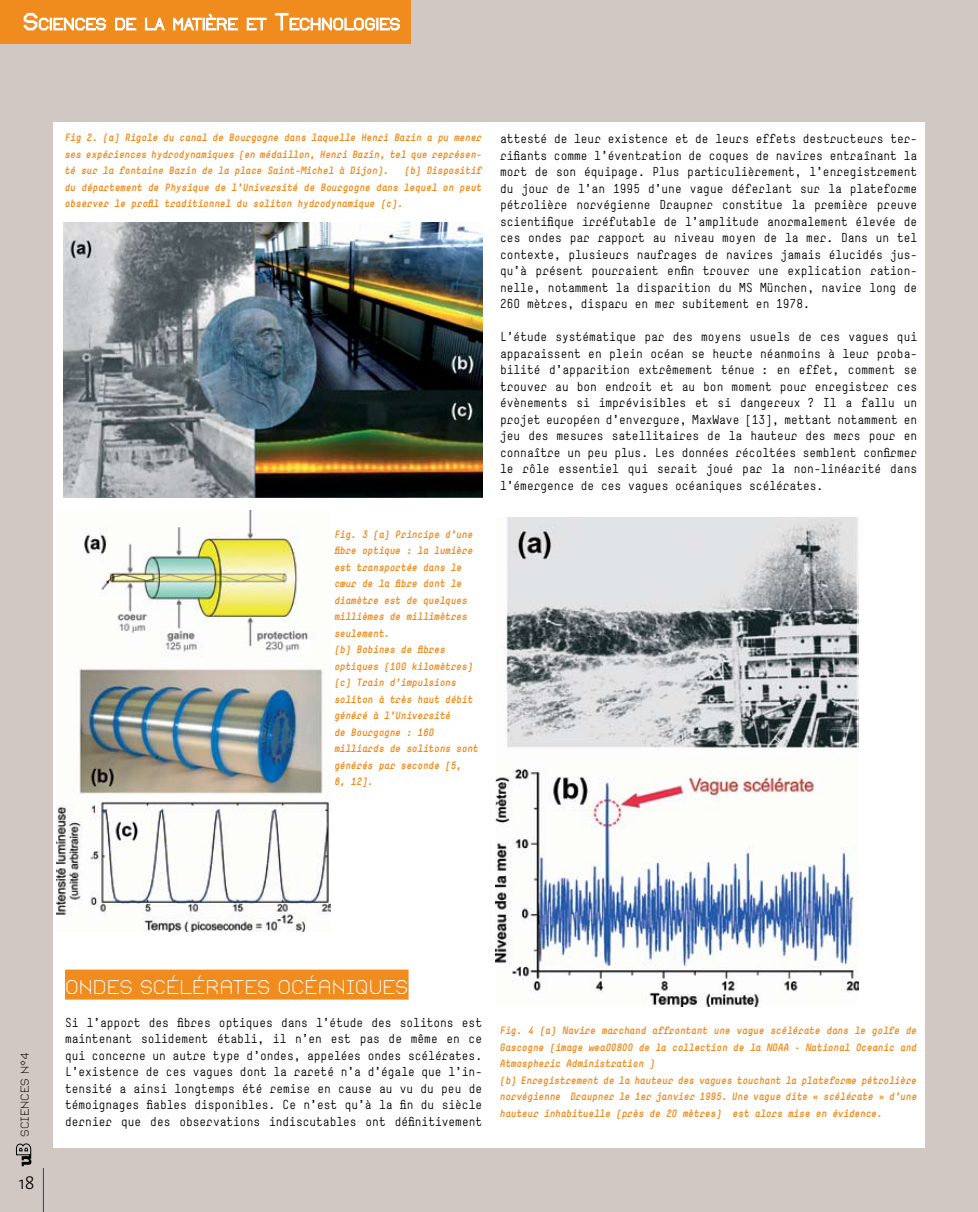
<style>
.page{position:relative;width:978px;height:1212px;background:#d1c8c4}
.page>*{position:absolute;margin:0;border:0;box-sizing:border-box;transform-origin:0 0}
.t1{font:19.5px "Vectrex";color:#fff}
.t2{font:300 18px "The Mix";color:#000}
.t3{font:12.75px/16.5px "Simple";color:#000;text-align:justify}
.t4{font:11.25px "Vectrex";color:#000}
.t5{font:italic 700 10.5px/16.5px "Simple";color:#f08b1d;text-align:justify}
</style>
<div class="page">
<hr style="left:43px;top:1168px;width:1px;height:44px;background:#006d86">
<svg style="left:16px;top:1143px;width:16px;height:23px"></svg>
<div style="left:53px;top:123px;width:872px;height:1025px;background:#fff"></div>
<div style="left:65px;top:969px;width:344px;height:30px;background:#f08b1d"></div>
<img style="left:64px;top:223px;width:418px;height:274px">
<img style="left:57px;top:510px;width:273px;height:422px">
<img style="left:496px;top:517px;width:363px;height:489px">
<div style="left:0;top:0;width:410px;height:44px;background:#f08b1d"></div>
<svg style="left:23px;top:12px;width:84px;height:19px"></svg>
<svg style="left:115px;top:17px;width:22px;height:14px"></svg>
<svg style="left:144px;top:17px;width:21px;height:14px"></svg>
<svg style="left:173px;top:13px;width:66px;height:18px"></svg>
<svg style="left:246px;top:17px;width:21px;height:14px"></svg>
<svg style="left:274px;top:12px;width:127px;height:19px"></svg>
<p class="t5" style="left:65px;top:129px;width:419px">Fig 2. (a) Rigole du canal de Bourgogne dans laquelle Henri Bazin a pu mener ses expériences hydrodynamiques (en médaillon, Henri Bazin, tel que représen&shy;té sur la fontaine Bazin de la place Saint-Michel à Dijon).</p>
<p class="t5" style="left:65px;top:162px;width:419px;text-indent:340px">(b) Dispositif du département de Physique de l’Université de Bourgogne dans lequel on peut observer le profil traditionnel du soliton hydrodynamique (c).</p>
<p class="t5" style="left:335px;top:525px;width:146px;text-align:left">Fig. 3 (a) Principe d’une fibre optique : la lumière est transportée dans le cœur de la fibre dont le diamètre est de quelques millièmes de millimètres seulement.<br>(b) Bobines de fibres optiques (100 kilomètres) (c) Train d’impulsions soliton à très haut débit généré à l’Université<br>de Bourgogne : 160 milliards de solitons sont générés par seconde [5,<br>6, 12].</p>
<p class="t3" style="left:500px;top:130px;width:419px">attesté de leur existence et de leurs effets destructeurs ter&shy;rifiants comme l’éventration de coques de navires entraînant la mort de son équipage. Plus particulièrement, l’enregistrement du jour de l’an 1995 d’une vague déferlant sur la plateforme pétrolière norvégienne Draupner constitue la première preuve scientifique irréfutable de l’amplitude anormalement élevée de ces ondes par rapport au niveau moyen de la mer. Dans un tel contexte, plusieurs naufrages de navires jamais élucidés jus&shy;qu’à présent pourraient enfin trouver une explication ration&shy;nelle, notamment la disparition du MS München, navire long de 260 mètres, disparu en mer subitement en 1978.</p>
<p class="t3" style="left:500px;top:328px;width:419px">L’étude systématique par des moyens usuels de ces vagues qui apparaissent en plein océan se heurte néanmoins à leur proba&shy;bilité d’apparition extrêmement ténue : en effet, comment se trouver au bon endroit et au bon moment pour enregistrer ces évènements si imprévisibles et si dangereux ? Il a fallu un projet européen d’envergure, MaxWave [13], mettant notamment en jeu des mesures satellitaires de la hauteur des mers pour en connaître un peu plus. Les données récoltées semblent confirmer le rôle essentiel qui serait joué par la non-linéarité dans l’émergence de ces vagues océaniques scélérates.</p>
<p class="t4" style="left:18px;top:1137px;width:87px;rotate:-90deg">SCIENCES N°4</p>
<h2 class="t2" style="left:19px;top:1168px;width:15px">18</h2>
<h1 class="t1" style="left:65px;top:975px;width:345px">ONDES SCÉLÉRATES OCÉANIQUES</h1>
<p class="t3" style="left:65px;top:1014px;width:419px">Si l’apport des fibres optiques dans l’étude des solitons est maintenant solidement établi, il n’en est pas de même en ce qui concerne un autre type d’ondes, appelées ondes scélérates.<br>L’existence de ces vagues dont la rareté n’a d’égale que l’in&shy;tensité a ainsi longtemps été remise en cause au vu du peu de témoignages fiables disponibles. Ce n’est qu’à la fin du siècle dernier que des observations indiscutables ont définitivement</p>
<p class="t5" style="left:500px;top:1022px;width:419px;text-align:left">Fig. 4 (a) Navire marchand affrontant une vague scélérate dans le golfe de Gascogne (image wea00800 de la collection de la NOAA – National Oceanic and Atmospheric Administration )<br>(b) Enregistrement de la hauteur des vagues touchant la plateforme pétrolière norvégienne Draupner le 1er janvier 1995. Une vague dite « scélérate » d’une hauteur inhabituelle (près de 20 mètres) est alors mise en évidence.</p>
</div>
